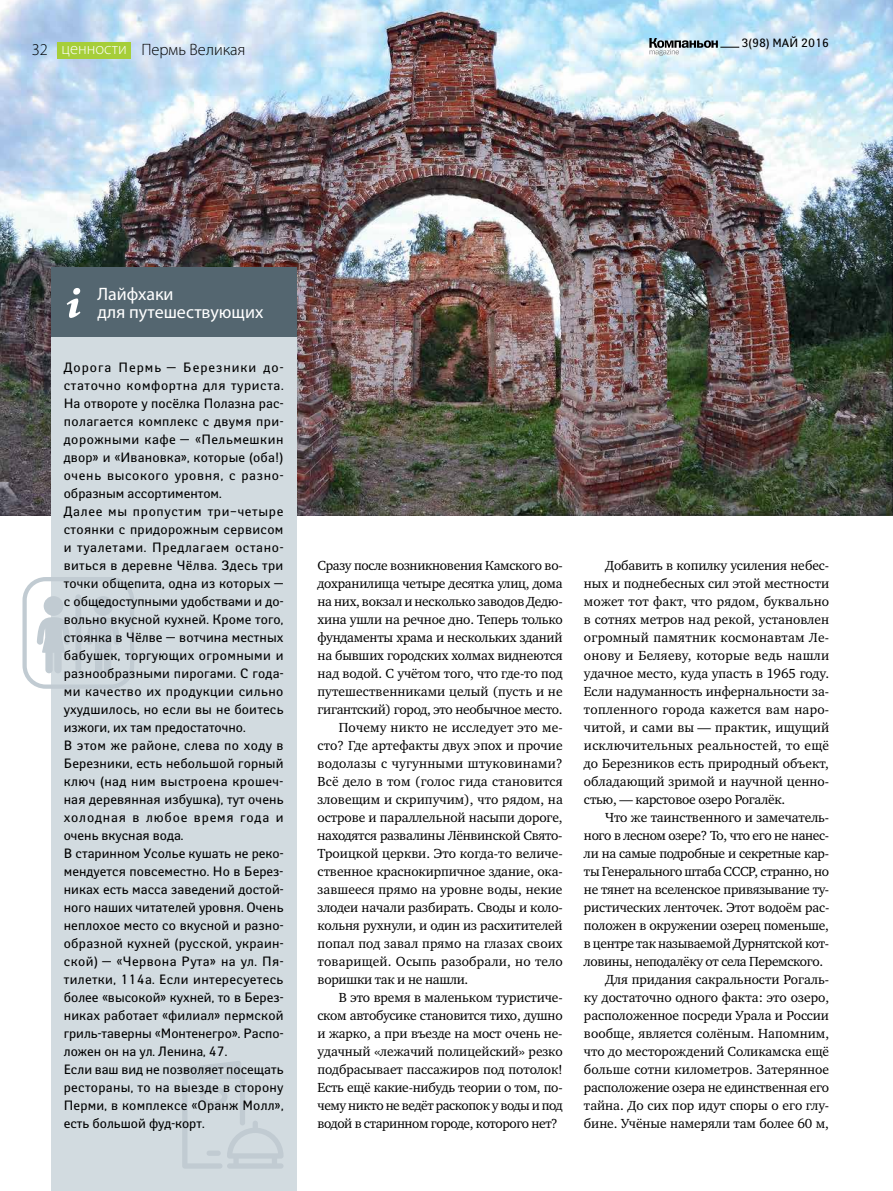
<style>
.page{position:relative;width:893px;height:1191px;background:#fff}
.page>*{position:absolute;margin:0;border:0;box-sizing:border-box;transform-origin:0 0}
.t1{font:18px/18px "Myriad Pro";color:#fff}
.t2{font:300 16.5px "Myriad Pro";color:#000}
.t3{font:13.5px/18px "Charter ITC";letter-spacing:-.01em;color:#000;text-align:justify}
.t4{font:13.5px/18px "Yanus";letter-spacing:.015em;color:#000}
.t5{font:13.5px "Charter ITC";letter-spacing:-.03em;color:#000}
.t6{font:13.5px "Charter ITC";letter-spacing:.015em;color:#000}
.t7{font:13.5px "Charter ITC";letter-spacing:.01em;color:#000}
.t8{font:12px "Yanus";color:#000}
.s1{color:#fff}
</style>
<div class="page">
<img style="left:0;top:0;width:893px;height:516px">
<svg style="left:649px;top:38px;width:90px;height:18px;background:#a9b9c1"></svg>
<div style="left:57px;top:42px;width:74px;height:17px;background:#a6ce39"></div>
<div style="left:51px;top:282px;width:245px;height:909px;background:#d2dbe0"></div>
<svg style="left:23px;top:577px;width:111px;height:112px"></svg>
<div style="left:75px;top:594px;width:6px;height:77px;background:#c1cbd2;border-radius:3px"></div>
<svg style="left:182px;top:1061px;width:101px;height:107px"></svg>
<div style="left:51px;top:267px;width:246px;height:69px;background:#546670"></div>
<svg style="left:67px;top:288px;width:13px;height:30px"></svg>
<p class="t2" style="left:32px;top:40px;width:18px">32</p>
<p class="t2" style="left:62px;top:40px;width:185px"><span class="s1">ценности</span> Пермь Великая</p>
<p class="t8" style="left:741px;top:36px;width:89px">3(98) МАЙ 2016</p>
<h1 class="t1" style="left:97px;top:284px;width:167px">Лайфхаки<br>для путешествующих</h1>
<p class="t4" style="left:64px;top:358px;width:221px">Дорога Пермь — Березники до&shy;статочно комфортна для туриста.<br>На отвороте у посёлка Полазна рас&shy;полагается комплекс с двумя при&shy;дорожными кафе — «Пельмешкин двор» и «Ивановка», которые (оба!) очень высокого уровня, с разно&shy;образным ассортиментом.<br>Далее мы пропустим три–четыре стоянки с придорожным сервисом и туалетами. Предлагаем остано&shy;виться в деревне Чёлва. Здесь три точки общепита, одна из которых — с общедоступными удобствами и до&shy;вольно вкусной кухней. Кроме того, стоянка в Чёлве — вотчина местных бабушек, торгующих огромными и разнообразными пирогами. С года&shy;ми качество их продукции сильно ухудшилось, но если вы не боитесь изжоги, их там предостаточно.<br>В этом же районе, слева по ходу в<br>Березники, есть небольшой горный ключ (над ним выстроена крошеч&shy;ная деревянная избушка), тут очень холодная в любое время года и очень вкусная вода.<br>В старинном Усолье кушать не реко&shy;мендуется повсеместно. Но в Берез&shy;никах есть масса заведений достой&shy;ного наших читателей уровня. Очень неплохое место со вкусной и разно&shy;образной кухней (русской, украин&shy;ской) — «Червона Рута» на ул. Пя&shy;тилетки, 114а. Если интересуетесь более «высокой» кухней, то в Берез&shy;никах работает «филиал» пермской гриль-таверны «Монтенегро». Распо&shy;ложен он на ул. Ленина, 47.<br>Если ваш вид не позволяет посещать рестораны, то на выезде в сторону<br>Перми, в комплексе «Оранж Молл», есть большой фуд-корт.</p>
<p class="t3" style="left:317px;top:556px;width:247px">Сразу после возникновения Камского во-</p>
<p class="t3" style="left:317px;top:574px;width:247px">дохранилища четыре десятка улиц, дома</p>
<p class="t3" style="left:317px;top:592px;width:247px">на них, вокзал и несколько заводов Дедю-</p>
<p class="t3" style="left:317px;top:610px;width:247px">хина ушли на речное дно. Теперь только</p>
<p class="t3" style="left:317px;top:628px;width:247px">фундаменты храма и нескольких зданий</p>
<p class="t3" style="left:317px;top:646px;width:247px">на бывших городских холмах виднеются</p>
<p class="t3" style="left:317px;top:664px;width:247px">над водой. С учётом того, что где-то под</p>
<p class="t3" style="left:317px;top:682px;width:247px">путешественниками целый (пусть и не</p>
<p class="t3" style="left:317px;top:700px;width:247px">гигантский) город, это необычное место.</p>
<p class="t7" style="left:339px;top:719px;width:225px">Почему никто не исследует это ме-</p>
<p class="t3" style="left:317px;top:736px;width:247px">сто? Где артефакты двух эпох и прочие</p>
<p class="t6" style="left:317px;top:755px;width:247px">водолазы с чугунными штуковинами?</p>
<p class="t6" style="left:317px;top:773px;width:247px">Всё дело в том (голос гида становится</p>
<p class="t3" style="left:317px;top:790px;width:247px">зловещим и скрипучим), что рядом, на</p>
<p class="t3" style="left:317px;top:808px;width:247px">острове и параллельной насыпи дороге,</p>
<p class="t3" style="left:317px;top:826px;width:247px">находятся развалины Лёнвинской Свято-</p>
<p class="t3" style="left:317px;top:844px;width:247px">Троицкой церкви. Это когда-то величе-</p>
<p class="t3" style="left:317px;top:862px;width:247px">ственное краснокирпичное здание, ока-</p>
<p class="t3" style="left:317px;top:880px;width:247px">завшееся прямо на уровне воды, некие</p>
<p class="t3" style="left:317px;top:898px;width:247px">злодеи начали разбирать. Своды и коло-</p>
<p class="t3" style="left:317px;top:916px;width:247px">кольня рухнули, и один из расхитителей</p>
<p class="t3" style="left:317px;top:934px;width:247px">попал под завал прямо на глазах своих</p>
<p class="t7" style="left:317px;top:953px;width:247px">товарищей. Осыпь разобрали, но тело</p>
<p class="t3" style="left:317px;top:970px;width:152px">воришки так и не нашли.</p>
<p class="t3" style="left:339px;top:988px;width:226px">В это время в маленьком туристиче-</p>
<p class="t3" style="left:317px;top:1006px;width:247px">ском автобусике становится тихо, душно</p>
<p class="t3" style="left:317px;top:1024px;width:247px">и жарко, а при въезде на мост очень не-</p>
<p class="t3" style="left:317px;top:1042px;width:247px">удачный «лежачий полицейский» резко</p>
<p class="t3" style="left:317px;top:1060px;width:247px">подбрасывает пассажиров под потолок!</p>
<p class="t3" style="left:317px;top:1078px;width:247px">Есть ещё какие-нибудь теории о том, по-</p>
<p class="t5" style="left:317px;top:1096px;width:247px">чему никто не ведёт раскопок у воды и под</p>
<p class="t5" style="left:317px;top:1114px;width:242px">водой в старинном городе, которого нет?</p>
<p class="t3" style="left:584px;top:556px;width:247px;text-indent:21px">Добавить в копилку усиления небес&shy;ных и поднебесных сил этой местности может тот факт, что рядом, буквально в сотнях метров над рекой, установлен огромный памятник космонавтам Ле&shy;онову и Беляеву, которые ведь нашли удачное место, куда упасть в 1965 году.<br>Если надуманность инфернальности за&shy;топленного города кажется вам наро&shy;читой, и сами вы — практик, ищущий исключительных реальностей, то ещё до Березников есть природный объект, обладающий зримой и научной ценно&shy;стью, — карстовое озеро Рогалёк.</p>
<p class="t3" style="left:605px;top:808px;width:225px">Что же таинственного и замечатель-</p>
<p class="t3" style="left:584px;top:826px;width:247px">ного в лесном озере? То, что его не нанес-</p>
<p class="t3" style="left:584px;top:844px;width:247px">ли на самые подробные и секретные кар-</p>
<p class="t3" style="left:584px;top:862px;width:247px">ты Генерального штаба СССР, странно, но</p>
<p class="t3" style="left:584px;top:880px;width:247px">не тянет на вселенское привязывание ту-</p>
<p class="t3" style="left:584px;top:898px;width:247px">ристических ленточек. Этот водоём рас-</p>
<p class="t3" style="left:584px;top:916px;width:247px">положен в окружении озерец поменьше,</p>
<p class="t3" style="left:584px;top:934px;width:247px">в центре так называемой Дурнятской кот-</p>
<p class="t3" style="left:584px;top:952px;width:241px">ловины, неподалёку от села Перемского.</p>
<p class="t3" style="left:605px;top:970px;width:225px">Для придания сакральности Рогаль-</p>
<p class="t3" style="left:584px;top:988px;width:247px">ку достаточно одного факта: это озеро,</p>
<p class="t3" style="left:584px;top:1006px;width:247px">расположенное посреди Урала и России</p>
<p class="t3" style="left:584px;top:1024px;width:247px">вообще, является солёным. Напомним,</p>
<p class="t3" style="left:584px;top:1042px;width:247px">что до месторождений Соликамска ещё</p>
<p class="t3" style="left:584px;top:1060px;width:247px">больше сотни километров. Затерянное</p>
<p class="t3" style="left:584px;top:1078px;width:247px">расположение озера не единственная его</p>
<p class="t3" style="left:584px;top:1096px;width:247px">тайна. До сих пор идут споры о его глу-</p>
<p class="t3" style="left:584px;top:1114px;width:247px">бине. Учёные намеряли там более 60 м,</p>
</div>
